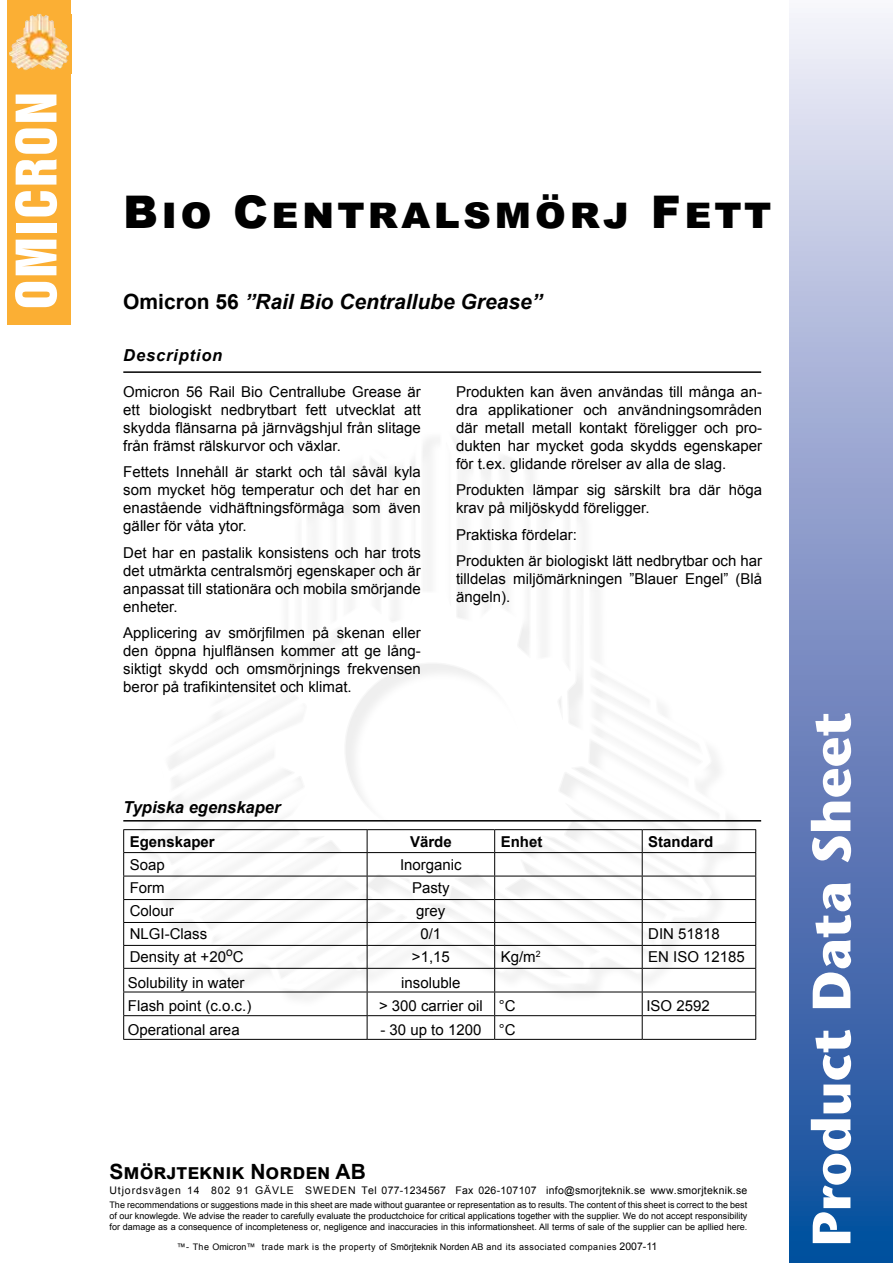
<style>
.page{position:relative;width:893px;height:1263px;background:#fff}
.page>*{position:absolute;margin:0;border:0;box-sizing:border-box;transform-origin:0 0}
.t1{font:700 54px "Stone Sans";color:#fff}
.t2{font:51px "Swiss 921 BT Regular A";letter-spacing:.04em;color:#fff;scale:1.04 1}
.t3{font:900 45px "Arial";letter-spacing:.07em;color:#000}
.t4{font:italic 700 21px "Arial";color:#000}
.t5{font:700 21px "Arial";color:#000}
.t6{font:italic 700 16.5px "Arial";color:#000}
.t7{font:italic 700 16.5px "Arial";letter-spacing:.05em;color:#000}
.t8{font:15px/18px "Arial";color:#000;text-align:justify}
.t9{font:700 15px "Arial";color:#000}
.t10{font:10.5px "Arial";letter-spacing:.025em;color:#000}
.t11{font:9px/10.8px "Arial";color:#000;text-align:justify}
.t12{font:9px "Arial";letter-spacing:.05em;color:#000}
.s1{font-style:normal}
.s2{font-size:10.5px}
</style>
<div class="page">
<svg style="left:131px;top:439px;width:596px;height:552px"></svg>
<svg style="left:789px;top:13px;width:104px;height:1250px;background:#7d94c6"></svg>
<div style="left:7px;top:0;width:64px;height:325px;background:#fbaf34"></div>
<img style="left:9px;top:14px;width:60px;height:56px">
<hr style="left:123px;top:820px;width:638px;height:1px;background:#000">
<hr style="left:123px;top:371px;width:638px;height:2px;background:#000">
<hr style="left:123px;top:829px;width:244px;height:1px;background:#000">
<hr style="left:367px;top:829px;width:128px;height:1px;background:#000">
<hr style="left:495px;top:829px;width:147px;height:1px;background:#000">
<hr style="left:642px;top:829px;width:114px;height:1px;background:#000">
<hr style="left:123px;top:852px;width:244px;height:1px;background:#000">
<hr style="left:367px;top:852px;width:128px;height:1px;background:#000">
<hr style="left:495px;top:852px;width:147px;height:1px;background:#000">
<hr style="left:642px;top:852px;width:114px;height:1px;background:#000">
<hr style="left:123px;top:876px;width:244px;height:1px;background:#000">
<hr style="left:367px;top:876px;width:128px;height:1px;background:#000">
<hr style="left:495px;top:876px;width:147px;height:1px;background:#000">
<hr style="left:642px;top:876px;width:114px;height:1px;background:#000">
<hr style="left:123px;top:899px;width:244px;height:1px;background:#000">
<hr style="left:367px;top:899px;width:128px;height:1px;background:#000">
<hr style="left:495px;top:899px;width:147px;height:1px;background:#000">
<hr style="left:642px;top:899px;width:114px;height:1px;background:#000">
<hr style="left:123px;top:922px;width:244px;height:1px;background:#000">
<hr style="left:367px;top:922px;width:128px;height:1px;background:#000">
<hr style="left:495px;top:922px;width:147px;height:1px;background:#000">
<hr style="left:642px;top:922px;width:114px;height:1px;background:#000">
<hr style="left:123px;top:945px;width:244px;height:1px;background:#000">
<hr style="left:367px;top:945px;width:128px;height:1px;background:#000">
<hr style="left:495px;top:945px;width:147px;height:1px;background:#000">
<hr style="left:642px;top:945px;width:114px;height:1px;background:#000">
<hr style="left:123px;top:968px;width:244px;height:1px;background:#000">
<hr style="left:367px;top:968px;width:128px;height:1px;background:#000">
<hr style="left:495px;top:968px;width:147px;height:1px;background:#000">
<hr style="left:642px;top:968px;width:114px;height:1px;background:#000">
<hr style="left:123px;top:992px;width:244px;height:1px;background:#000">
<hr style="left:367px;top:992px;width:128px;height:1px;background:#000">
<hr style="left:495px;top:992px;width:147px;height:1px;background:#000">
<hr style="left:642px;top:992px;width:114px;height:1px;background:#000">
<hr style="left:123px;top:1015px;width:244px;height:1px;background:#000">
<svg style="left:123px;top:830px;width:1px;height:209px"></svg>
<hr style="left:367px;top:1015px;width:128px;height:1px;background:#000">
<svg style="left:367px;top:830px;width:1px;height:209px"></svg>
<hr style="left:495px;top:1015px;width:147px;height:1px;background:#000">
<svg style="left:494px;top:830px;width:1px;height:209px"></svg>
<hr style="left:642px;top:1015px;width:114px;height:1px;background:#000">
<svg style="left:642px;top:830px;width:1px;height:209px"></svg>
<svg style="left:755px;top:830px;width:1px;height:209px"></svg>
<hr style="left:123px;top:1039px;width:244px;height:1px;background:#000">
<hr style="left:367px;top:1039px;width:128px;height:1px;background:#000">
<hr style="left:495px;top:1039px;width:147px;height:1px;background:#000">
<hr style="left:642px;top:1039px;width:114px;height:1px;background:#000">
<h2 class="t2" style="left:3px;top:309px;width:210px;rotate:-90deg">OMICRON</h2>
<h3 class="t3" style="left:123px;top:179px;width:649px">Bio Centralsmörj Fett</h3>
<h3 class="t4" style="left:123px;top:287px;width:420px"><span class="s1">Omicron 56</span> ”Rail Bio Centrallube Grease”</h3>
<p class="t7" style="left:123px;top:344px;width:101px">Description</p>
<p class="t8" style="left:123px;top:382px;width:299px">Omicron 56 Rail Bio Centrallube Grease är ett biologiskt nedbrytbart fett utvecklat att skydda flänsarna på järnvägshjul från slitage från främst rälskurvor och växlar.</p>
<p class="t8" style="left:123px;top:463px;width:299px">Fettets Innehåll är starkt och tål såväl kyla som mycket hög temperatur och det har en enastående vidhäftningsförmåga som även gäller för våta ytor.</p>
<p class="t8" style="left:123px;top:543px;width:299px">Det har en pastalik konsistens och har trots det utmärkta centralsmörj egenskaper och är anpassat till stationära och mobila smörjande enheter.</p>
<p class="t8" style="left:123px;top:624px;width:299px">Applicering av smörjfilmen på skenan eller den öppna hjulflänsen kommer att ge lång&shy;siktigt skydd och omsmörjnings frekvensen beror på trafikintensitet och klimat.</p>
<p class="t8" style="left:456px;top:382px;width:308px">Produkten kan även användas till många an&shy;dra applikationer och användningsområden där metall metall kontakt föreligger och pro&shy;dukten har mycket goda skydds egenskaper för t.ex. glidande rörelser av alla de slag.</p>
<p class="t8" style="left:456px;top:481px;width:308px">Produkten lämpar sig särskilt bra där höga krav på miljöskydd föreligger.</p>
<p class="t8" style="left:456px;top:521px;width:308px;line-height:26.5px">Praktiska fördelar:<br>Produkten är biologiskt lätt nedbrytbar och har</p>
<p class="t8" style="left:456px;top:570px;width:308px">tilldelas miljömärkningen ”Blauer Engel” (Blå ängeln).</p>
<p class="t6" style="left:123px;top:796px;width:159px">Typiska egenskaper</p>
<p class="t9" style="left:130px;top:831px;width:87px">Egenskaper</p>
<p class="t9" style="left:410px;top:831px;width:43px">Värde</p>
<p class="t9" style="left:501px;top:831px;width:43px">Enhet</p>
<p class="t9" style="left:648px;top:831px;width:67px">Standard</p>
<p class="t8" style="left:130px;top:855px;width:37px">Soap</p>
<p class="t8" style="left:400px;top:855px;width:63px">Inorganic</p>
<p class="t8" style="left:130px;top:879px;width:36px">Form</p>
<p class="t8" style="left:412px;top:879px;width:39px">Pasty</p>
<p class="t8" style="left:130px;top:902px;width:46px">Colour</p>
<p class="t8" style="left:416px;top:902px;width:31px">grey</p>
<p class="t8" style="left:130px;top:925px;width:79px">NLGI-Class</p>
<p class="t8" style="left:420px;top:925px;width:22px">0/1</p>
<p class="t8" style="left:648px;top:925px;width:73px">DIN 51818</p>
<p class="t8" style="left:130px;top:948px;width:115px">Density at +20<sup>o</sup>C</p>
<p class="t8" style="left:412px;top:948px;width:39px">&gt;1,15</p>
<p class="t8" style="left:501px;top:948px;width:41px">Kg/m<sup>2</sup></p>
<p class="t8" style="left:648px;top:948px;width:98px">EN ISO 12185</p>
<p class="t8" style="left:128px;top:973px;width:118px">Solubility in water</p>
<p class="t8" style="left:401px;top:973px;width:61px">insoluble</p>
<p class="t8" style="left:128px;top:997px;width:125px">Flash point (c.o.c.)</p>
<p class="t8" style="left:379px;top:997px;width:138px">&gt; 300 carrier oil °C</p>
<p class="t8" style="left:646px;top:997px;width:65px">ISO 2592</p>
<p class="t8" style="left:128px;top:1021px;width:113px">Operational area</p>
<p class="t8" style="left:380px;top:1021px;width:137px">- 30 up to 1200 °C</p>
<h3 class="t5" style="left:109px;top:1157px;width:258px">Smörjteknik Norden AB</h3>
<p class="t10" style="left:109px;top:1183px;width:639px">Utjordsvägen 14 802 91 GÄVLE SWEDEN Tel 077-1234567 Fax 026-107107 info@smorjteknik.se www.smorjteknik.se</p>
<p class="t11" style="left:109px;top:1199px;width:639px">The recommendations or suggestions made in this sheet are made without guarantee or representation as to results. The content of this sheet is correct to the best of our knowlegde. We advise the reader to carefully evaluate the productchoice for critical applications together with the supplier. We do not accept responsibility for damage as a consequence of incompleteness or, negligence and inaccuracies in this informationsheet. All terms of sale of the supplier can be apllied here.</p>
<p class="t12" style="left:177px;top:1241px;width:482px">™- The Omicron™ trade mark is the property of Smörjteknik Norden AB and its associated companies <span class="s2">2007-11</span></p>
<h1 class="t1" style="left:799px;top:1246px;width:536px;rotate:-90deg">Product Data Sheet</h1>
</div>
